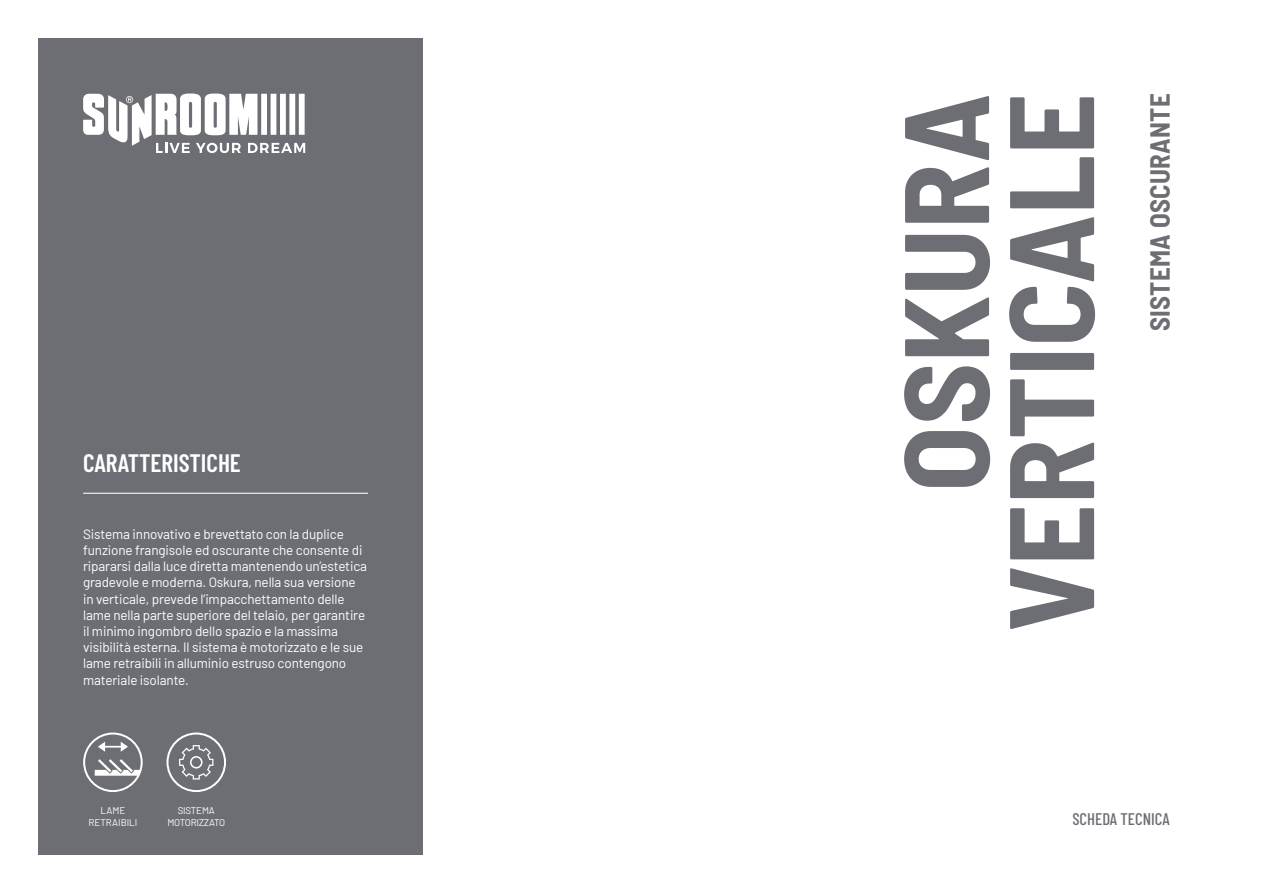
<style>
.page{position:relative;width:1263px;height:893px;background:#fff}
.page>*{position:absolute;margin:0;border:0;box-sizing:border-box;transform-origin:0 0}
.t1{font:700 semi-condensed 120px/105px "Barlow";color:#6c6e74;text-align:right}
.t2{font:700 semi-condensed 27px "Barlow";letter-spacing:.01em;color:#6c6e74}
.t3{font:600 25.2px "Barlow Condensed";color:#fff}
.t4{font:500 16.8px "Barlow Condensed";color:#6c6e74}
.t5{font:13.5px/16.2px "Barlow";letter-spacing:-.01em;color:#fff}
.t6{font:9.75px/11.7px "Barlow";letter-spacing:-.02em;color:#fff;text-align:center}
.t7{font:9.75px/11.7px "Barlow";color:#fff;text-align:center}
</style>
<div class="page">
<div style="left:38px;top:38px;width:385px;height:817px;background:#6c6e74"></div>
<svg style="left:83px;top:94px;width:222px;height:59px"></svg>
<hr style="left:83px;top:493px;width:285px;height:1px;background:#fff">
<svg style="left:83px;top:732px;width:60px;height:60px"></svg>
<svg style="left:166px;top:732px;width:60px;height:60px"></svg>
<h3 class="t3" style="left:83px;top:445px;width:159px">CARATTERISTICHE</h3>
<p class="t5" style="left:83px;top:525px;width:286px">Sistema innovativo e brevettato con la duplice funzione frangisole ed oscurante che consente di ripararsi dalla luce diretta mantenendo un’estetica gradevole e moderna. Oskura, nella sua versione in verticale, prevede l’impacchettamento delle lame nella parte superiore del telaio, per garantire il minimo ingombro dello spazio e la massima visibilità esterna. Il sistema è motorizzato e le sue lame retraibili in alluminio estruso contengono materiale isolante.</p>
<p class="t7" style="left:88px;top:804px;width:50px">LAME<br>RETRAIBILI</p>
<p class="t6" style="left:167px;top:804px;width:59px">SISTEMA<br>MOTORIZZATO</p>
<h1 class="t1" style="left:885px;top:632px;width:540px;rotate:-90deg">OSKURA<br>VERTICALE</h1>
<h2 class="t2" style="left:1140px;top:331px;width:239px;rotate:-90deg">SISTEMA OSCURANTE</h2>
<p class="t4" style="left:1072px;top:807px;width:99px">SCHEDA TECNICA</p>
</div>
